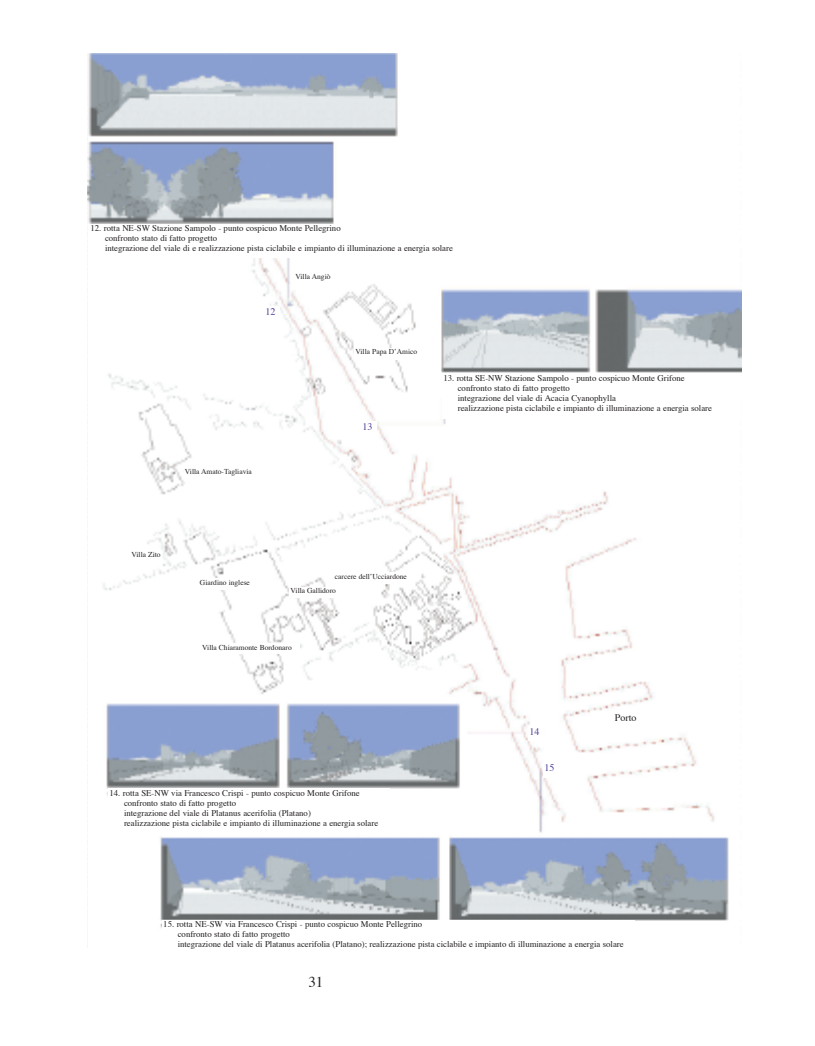
<style>
.page{position:relative;width:815px;height:1046px;background:#fff}
.page>*{position:absolute;margin:0;border:0;box-sizing:border-box;transform-origin:0 0}
.t1{font:15px "Times";color:#231f20}
.t2{font:10px "Times";color:#4d3c98}
.t3{font:10px "Times";color:#231f20}
.t4{font:8.75px/10px "Times";color:#231f20}
.t5{font:7.5px "Times";color:#231f20}
</style>
<div class="page">
<img style="left:88px;top:54px;width:653px;height:874px">
<div style="left:354px;top:348px;width:72px;height:11px;background:#fff"></div>
<div style="left:184px;top:467px;width:72px;height:11px;background:#fff"></div>
<div style="left:90px;top:550px;width:72px;height:11px;background:#fff"></div>
<div style="left:199px;top:578px;width:72px;height:11px;background:#fff"></div>
<div style="left:201px;top:643px;width:98px;height:10px;background:#fff"></div>
<div style="left:289px;top:587px;width:53px;height:10px;background:#fff"></div>
<div style="left:334px;top:572px;width:79px;height:11px;background:#fff"></div>
<div style="left:614px;top:712px;width:59px;height:21px;background:#fff"></div>
<div style="left:294px;top:272px;width:80px;height:11px;background:#fff"></div>
<div style="left:89px;top:224px;width:395px;height:33px;background:#fff"></div>
<div style="left:442px;top:374px;width:299px;height:44px;background:#fff"></div>
<div style="left:108px;top:788px;width:282px;height:43px;background:#fff"></div>
<div style="left:162px;top:920px;width:472px;height:35px;background:#fff"></div>
<div style="left:174px;top:294px;width:22px;height:30px;background:#fff"></div>
<div style="left:264px;top:306px;width:15px;height:14px;background:#fff"></div>
<div style="left:361px;top:421px;width:15px;height:14px;background:#fff"></div>
<div style="left:528px;top:726px;width:15px;height:14px;background:#fff"></div>
<div style="left:543px;top:763px;width:15px;height:14px;background:#fff"></div>
<p class="t4" style="left:105px;top:224px;width:349px;text-indent:-14px">12. rotta ne-sW stazione sampolo - punto cospicuo monte pellegrino<br>confronto stato di fatto progetto<br>integrazione del viale di e realizzazione pista ciclabile e impianto di illuminazione a energia solare</p>
<p class="t2" style="left:265px;top:307px;width:11px">12</p>
<p class="t5" style="left:296px;top:273px;width:36px">villa angiò</p>
<p class="t5" style="left:356px;top:349px;width:63px">villa papa d’amico</p>
<p class="t5" style="left:185px;top:468px;width:68px">villa amato-tagliavia</p>
<p class="t2" style="left:363px;top:422px;width:11px">13</p>
<p class="t4" style="left:458px;top:374px;width:256px;text-indent:-14px">13. rotta se-nW stazione sampolo - punto cospicuo monte grifone confronto stato di fatto progetto<br>integrazione del viale di acacia cyanophylla<br>realizzazione pista ciclabile e impianto di illuminazione a energia solare</p>
<p class="t5" style="left:132px;top:551px;width:31px">villa zito</p>
<p class="t5" style="left:200px;top:579px;width:51px">giardino inglese</p>
<p class="t5" style="left:335px;top:573px;width:74px">carcere dell’ucciardone</p>
<p class="t5" style="left:291px;top:587px;width:47px">villa gallidoro</p>
<p class="t5" style="left:202px;top:644px;width:91px">villa chiaramonte bordonaro</p>
<p class="t4" style="left:124px;top:788px;width:256px;text-indent:-14px">14. rotta se-nW via Francesco crispi - punto cospicuo monte grifone confronto stato di fatto progetto<br>integrazione del viale di platanus acerifolia (platano)<br>realizzazione pista ciclabile e impianto di illuminazione a energia solare</p>
<p class="t2" style="left:529px;top:727px;width:11px">14</p>
<p class="t2" style="left:545px;top:763px;width:11px">15</p>
<p class="t3" style="left:615px;top:713px;width:23px">porto</p>
<p class="t4" style="left:178px;top:920px;width:447px;text-indent:-14px">15. rotta ne-sW via Francesco crispi - punto cospicuo monte pellegrino<br>confronto stato di fatto progetto<br>integrazione del viale di platanus acerifolia (platano); realizzazione pista ciclabile e impianto di illuminazione a energia solare</p>
<h1 class="t1" style="left:308px;top:975px;width:16px">31</h1>
</div>
